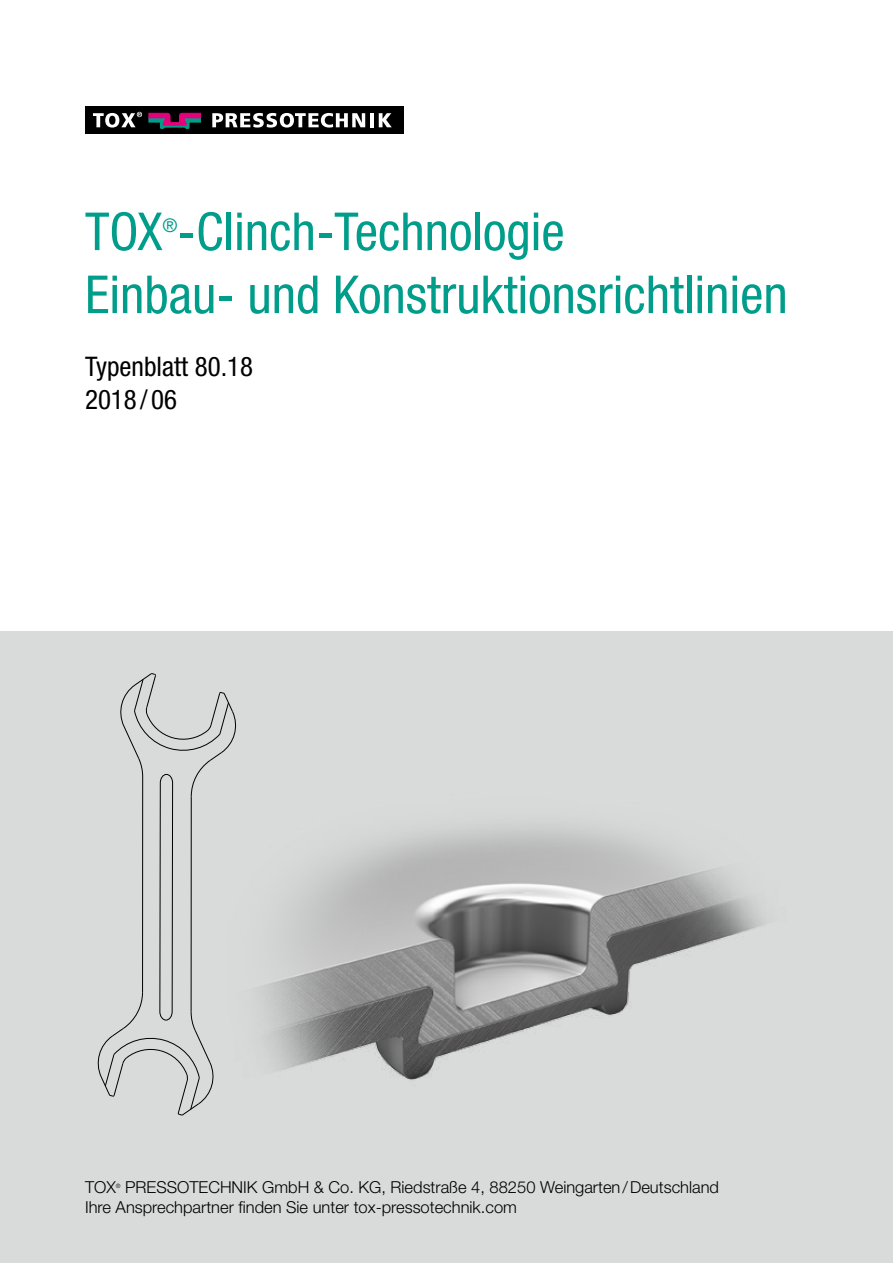
<style>
.page{position:relative;width:893px;height:1263px;background:#fff}
.page>*{position:absolute;margin:0;border:0;box-sizing:border-box;transform-origin:0 0}
.t1{font:condensed 52.5px "Helvetica Neue LT Std";color:#009d8a}
.t2{font:condensed 27px/32.4px "Helvetica Neue LT Std";color:#000}
.t3{font:condensed 18.9px "Helvetica Neue LT Std";color:#009d8a}
.t4{font:300 16.5px/19.8px "Helvetica Neue LT Std";color:#000}
.t5{font:300 6px "Helvetica Neue LT Std";color:#000}
</style>
<div class="page">
<div style="left:0;top:631px;width:893px;height:632px;background:#d9dada"></div>
<img style="left:260px;top:826px;width:505px;height:254px">
<svg style="left:97px;top:673px;width:140px;height:443px"></svg>
<div style="left:85px;top:106px;width:319px;height:28px;background:#000"></div>
<svg style="left:93px;top:112px;width:49px;height:16px"></svg>
<svg style="left:212px;top:113px;width:153px;height:15px"></svg>
<hr style="left:370px;top:113px;width:4px;height:14px;background:#fff">
<svg style="left:379px;top:113px;width:13px;height:14px"></svg>
<svg style="left:149px;top:113px;width:52px;height:16px"></svg>
<h1 class="t1" style="left:85px;top:201px;width:481px">TOX -Clinch-Technologie</h1>
<p class="t3" style="left:163px;top:215px;width:17px">®</p>
<h1 class="t1" style="left:85px;top:264px;width:704px">Einbau- und Konstruktionsrichtlinien</h1>
<h2 class="t2" style="left:85px;top:351px;width:170px">Typenblatt 80.18<br>2018 / 06</h2>
<p class="t4" style="left:85px;top:1177px;width:32px">TOX</p>
<p class="t5" style="left:116px;top:1182px;width:6px">®</p>
<p class="t4" style="left:85px;top:1177px;width:635px;text-indent:40px">PRESSOTECHNIK GmbH &amp; Co. KG, Riedstraße 4, 88250 Weingarten/Deutschland<br>Ihre Ansprechpartner finden Sie unter tox-pressotechnik.com</p>
</div>
